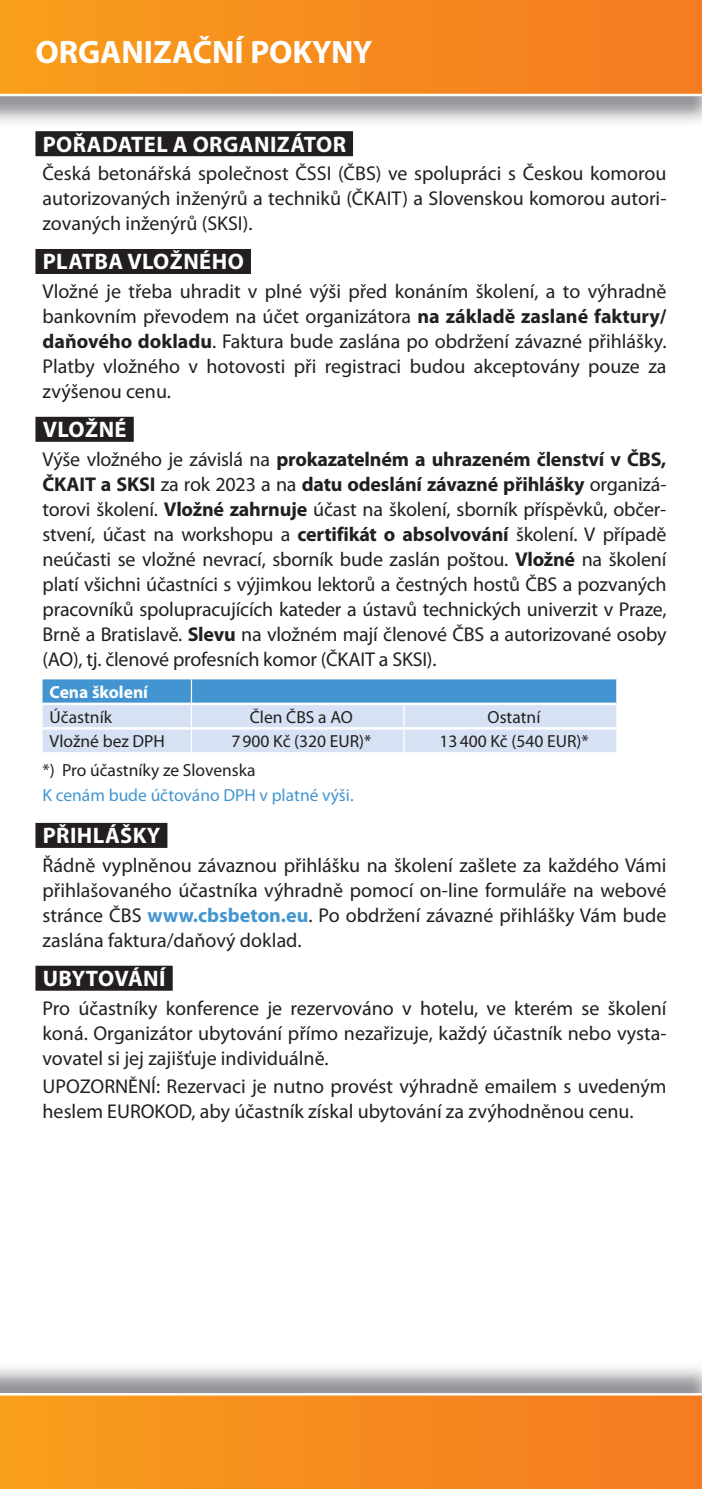
<style>
.page{position:relative;width:702px;height:1489px;background:#fff}
.page>*{position:absolute;margin:0;border:0;box-sizing:border-box;transform-origin:0 0}
.t1{font:700 32.5px "Myriad Pro";color:#fff}
.t2{font:700 22.5px "Myriad Pro";letter-spacing:.02em;color:#fff}
.t3{font:20px/25px "Myriad Pro";color:#231f20;text-align:justify}
.t4{font:17.5px "Myriad Pro";color:#231f20}
.t5{font:17.5px "Myriad Pro";color:#4395d1}
.t6{font:700 17.5px "Myriad Pro";color:#fff}
.s1{font-weight:700}
.s2{font-weight:700;color:#4395d1}
</style>
<div class="page">
<div style="left:0;top:0;width:702px;height:95px;background:linear-gradient(to right,#f99e1c,#f47a21)"></div>
<hr style="left:0;top:94px;width:702px;height:2px;background:#fff">
<div style="left:35px;top:131px;width:318px;height:25px;background:#231f20"></div>
<div style="left:35px;top:249px;width:216px;height:25px;background:#231f20"></div>
<div style="left:35px;top:417px;width:99px;height:25px;background:#231f20"></div>
<div style="left:35px;top:822px;width:132px;height:25px;background:#231f20"></div>
<div style="left:35px;top:965px;width:138px;height:25px;background:#231f20"></div>
<svg style="left:43px;top:679px;width:574px;height:73px"></svg>
<div style="left:0;top:1393px;width:702px;height:95px;background:linear-gradient(to right,#f99f1f,#f47c23)"></div>
<hr style="left:0;top:1392px;width:702px;height:3px;background:#fff">
<h1 class="t1" style="left:35px;top:40px;width:338px">ORGANIZAČNÍ POKYNY</h1>
<p class="t2" style="left:43px;top:136px;width:305px">POŘADATEL A ORGANIZÁTOR</p>
<p class="t3" style="left:43px;top:163px;width:625px">Česká betonářská společnost ČSSI (ČBS) ve spolupráci s Českou komorou autorizovaných inženýrů a techniků (ČKAIT) a Slovenskou komorou autori&shy;zovaných inženýrů (SKSI).</p>
<p class="t2" style="left:43px;top:253px;width:202px">PLATBA VLOŽNÉHO</p>
<p class="t3" style="left:43px;top:281px;width:625px">Vložné je třeba uhradit v plné výši před konáním školení, a to výhradně bankovním převodem na účet organizátora <span class="s1">na základě zaslané faktury/ daňového dokladu</span>. Faktura bude zaslána po obdržení závazné přihlášky.<br>Platby vložného v hotovosti při registraci budou akceptovány pouze za zvýšenou cenu.</p>
<p class="t2" style="left:43px;top:421px;width:85px">VLOŽNÉ</p>
<p class="t3" style="left:43px;top:448px;width:625px">Výše vložného je závislá na <span class="s1">prokazatelném a uhrazeném členství v ČBS, ČKAIT a SKSI</span> za rok 2023 a na <span class="s1">datu odeslání závazné přihlášky</span> organizá&shy;torovi školení. <span class="s1">Vložné zahrnuje</span> účast na školení, sborník příspěvků, občer&shy;stvení, účast na workshopu a <span class="s1">certifikát o absolvování</span> školení. V případě neúčasti se vložné nevrací, sborník bude zaslán poštou. <span class="s1">Vložné</span> na školení platí všichni účastníci s výjimkou lektorů a čestných hostů ČBS a pozvaných pracovníků spolupracujících kateder a ústavů technických univerzit v Praze, Brně a Bratislavě. <span class="s1">Slevu</span> na vložném mají členové ČBS a autorizované osoby (AO), tj. členové profesních komor (ČKAIT a SKSI).</p>
<p class="t6" style="left:50px;top:685px;width:100px">Cena školení</p>
<p class="t4" style="left:50px;top:710px;width:64px">Účastník</p>
<p class="t4" style="left:250px;top:710px;width:105px">Člen ČBS a AO</p>
<p class="t4" style="left:487px;top:710px;width:54px">Ostatní</p>
<p class="t4" style="left:50px;top:734px;width:117px">Vložné bez DPH</p>
<p class="t4" style="left:231px;top:734px;width:142px">7 900 Kč (320 EUR)*</p>
<p class="t4" style="left:439px;top:734px;width:150px">13 400 Kč (540 EUR)*</p>
<p class="t4" style="left:43px;top:763px;width:215px">*) Pro účastníky ze Slovenska</p>
<p class="t5" style="left:43px;top:788px;width:312px">K cenám bude účtováno DPH v platné výši.</p>
<p class="t2" style="left:43px;top:827px;width:119px">PŘIHLÁŠKY</p>
<p class="t3" style="left:43px;top:854px;width:625px">Řádně vyplněnou závaznou přihlášku na školení zašlete za každého Vámi přihlašovaného účastníka výhradně pomocí on-line formuláře na webové stránce ČBS <span class="s2">www.cbsbeton.eu</span>. Po obdržení závazné přihlášky Vám bude zaslána faktura/daňový doklad.</p>
<p class="t2" style="left:43px;top:970px;width:124px">UBYTOVÁNÍ</p>
<p class="t3" style="left:43px;top:997px;width:625px">Pro účastníky konference je rezervováno v hotelu, ve kterém se školení koná. Organizátor ubytování přímo nezařizuje, každý účastník nebo vysta&shy;vovatel si jej zajišťuje individuálně.</p>
<p class="t3" style="left:43px;top:1076px;width:625px">UPOZORNĚNÍ: Rezervaci je nutno provést výhradně emailem s uvedeným heslem EUROKOD, aby účastník získal ubytování za zvýhodněnou cenu.</p>
</div>
